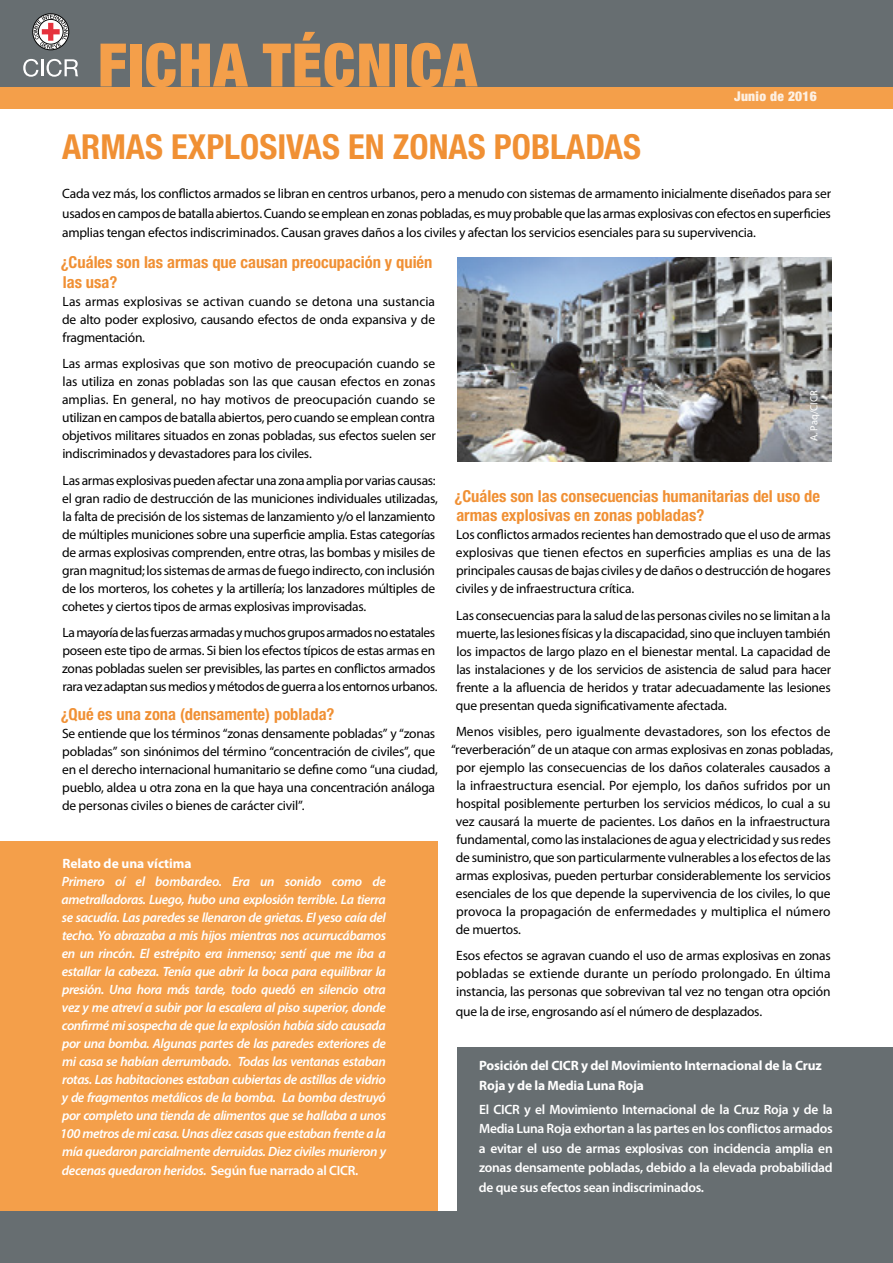
<style>
.page{position:relative;width:893px;height:1263px;background:#fff}
.page>*{position:absolute;margin:0;border:0;box-sizing:border-box;transform-origin:0 0}
.t1{font:900 condensed 60px "Helvetica Neue LT Std";letter-spacing:.02em;color:#f49f4a}
.t2{font:700 condensed 34.5px "Helvetica Neue LT Std";color:#f09034}
.t3{font:700 condensed 16.5px/19.5px "Helvetica Neue LT Std";color:#f09034}
.t4{font:13.5px/18px "Myriad Pro";letter-spacing:-.02em;color:#000;text-align:justify}
.t5{font:italic 600 13.5px/18px "Myriad Pro";letter-spacing:-.03em;color:#fff;text-align:justify}
.t6{font:600 13.5px/19.5px "Myriad Pro";letter-spacing:-.02em;color:#fff;text-align:justify}
.t7{font:13.5px "Myriad Pro";color:#000}
.t8{font:700 13.5px/19.5px "Myriad Pro";letter-spacing:-.015em;color:#fff}
.t9{font:900 condensed 13.5px "Helvetica Neue LT Std";letter-spacing:.02em;color:#fff}
.t10{font:10.5px "Myriad Pro";color:#fff}
.s1{font-style:normal}
</style>
<div class="page">
<div style="left:0;top:81px;width:893px;height:27px;background:#f49f4a"></div>
<div style="left:0;top:0;width:893px;height:86px;background:#676e71"></div>
<img style="left:457px;top:257px;width:374px;height:204px">
<div style="left:0;top:842px;width:438px;height:421px;background:#f49f4a"></div>
<div style="left:0;top:1212px;width:893px;height:51px;background:#676e71"></div>
<div style="left:457px;top:1047px;width:436px;height:216px;background:#676e71"></div>
<div style="left:32px;top:13px;width:37px;height:37px;border:1px solid #000;border-radius:50%"></div>
<svg style="left:34px;top:15px;width:34px;height:34px"></svg>
<svg style="left:23px;top:59px;width:15px;height:18px"></svg>
<hr style="left:41px;top:59px;width:3px;height:17px;background:#fff">
<svg style="left:47px;top:59px;width:31px;height:18px"></svg>
<h1 class="t1" style="left:98px;top:28px;width:380px">FICHA TÉCNICA</h1>
<p class="t9" style="left:734px;top:88px;width:84px">Junio de 2016</p>
<h2 class="t2" style="left:62px;top:126px;width:581px">ARMAS EXPLOSIVAS EN ZONAS POBLADAS</h2>
<p class="t4" style="left:62px;top:184px;width:770px;line-height:19.5px">Cada vez más, los conflictos armados se libran en centros urbanos, pero a menudo con sistemas de armamento inicialmente diseñados para ser usados en campos de batalla abiertos. Cuando se emplean en zonas pobladas, es muy probable que las armas explosivas con efectos en superficies amplias tengan efectos indiscriminados. Causan graves daños a los civiles y afectan los servicios esenciales para su supervivencia.</p>
<p class="t3" style="left:61px;top:253px;width:373px">¿Cuáles son las armas que causan preocupación y quién las usa?</p>
<p class="t4" style="left:62px;top:292px;width:374px">Las armas explosivas se activan cuando se detona una sustancia de alto poder explosivo, causando efectos de onda expansiva y de fragmentación.</p>
<p class="t4" style="left:62px;top:355px;width:375px">Las armas explosivas que son motivo de preocupación cuando se las utiliza en zonas pobladas son las que causan efectos en zonas amplias. En general, no hay motivos de preocupación cuando se utilizan en campos de batalla abiertos, pero cuando se emplean contra objetivos militares situados en zonas pobladas, sus efectos suelen ser indiscriminados y devastadores para los civiles.</p>
<p class="t4" style="left:62px;top:471px;width:377px;text-align:left">Las armas explosivas pueden afectar una zona amplia por varias causas: el gran radio de destrucción de las municiones individuales utilizadas, la falta de precisión de los sistemas de lanzamiento y/o el lanzamiento de múltiples municiones sobre una superficie amplia. Estas categorías de armas explosivas comprenden, entre otras, las bombas y misiles de gran magnitud; los sistemas de armas de fuego indirecto, con inclusión de los morteros, los cohetes y la artillería; los lanzadores múltiples de cohetes y ciertos tipos de armas explosivas improvisadas.</p>
<p class="t4" style="left:62px;top:624px;width:377px;text-align:left">La mayoría de las fuerzas armadas y muchos grupos armados no estatales poseen este tipo de armas. Si bien los efectos típicos de estas armas en zonas pobladas suelen ser previsibles, las partes en conflictos armados rara vez adaptan sus medios y métodos de guerra a los entornos urbanos.</p>
<p class="t3" style="left:61px;top:704px;width:275px">¿Qué es una zona (densamente) poblada?</p>
<p class="t4" style="left:62px;top:724px;width:377px;text-align:left">Se entiende que los términos “zonas densamente pobladas” y “zonas pobladas” son sinónimos del término “concentración de civiles”, que en el derecho internacional humanitario se define como “una ciudad, pueblo, aldea u otra zona en la que haya una concentración análoga de personas civiles o bienes de carácter civil”.</p>
<p class="t10" style="left:808px;top:441px;width:53px;rotate:-90deg">A. Paq/CICR</p>
<p class="t3" style="left:454px;top:486px;width:367px">¿Cuáles son las consecuencias humanitarias del uso de armas explosivas en zonas pobladas?</p>
<p class="t4" style="left:456px;top:525px;width:376px">Los conflictos armados recientes han demostrado que el uso de armas explosivas que tienen efectos en superficies amplias es una de las principales causas de bajas civiles y de daños o destrucción de hogares civiles y de infraestructura crítica.</p>
<p class="t4" style="left:456px;top:606px;width:377px">Las consecuencias para la salud de las personas civiles no se limitan a la muerte, las lesiones físicas y la discapacidad, sino que incluyen también los impactos de largo plazo en el bienestar mental. La capacidad de las instalaciones y de los servicios de asistencia de salud para hacer frente a la afluencia de heridos y tratar adecuadamente las lesiones que presentan queda significativamente afectada.</p>
<p class="t7" style="left:456px;top:723px;width:376px">Menos visibles, pero igualmente devastadores, son los efectos de</p>
<p class="t4" style="left:451px;top:740px;width:384px">“reverberación” de un ataque con armas explosivas en zonas pobladas,</p>
<p class="t4" style="left:456px;top:758px;width:376px">por ejemplo las consecuencias de los daños colaterales causados a</p>
<p class="t7" style="left:456px;top:777px;width:376px">la infraestructura esencial. Por ejemplo, los daños sufridos por un</p>
<p class="t4" style="left:456px;top:794px;width:376px">hospital posiblemente perturben los servicios médicos, lo cual a su</p>
<p class="t4" style="left:456px;top:812px;width:376px">vez causará la muerte de pacientes. Los daños en la infraestructura</p>
<p class="t4" style="left:456px;top:830px;width:376px">fundamental, como las instalaciones de agua y electricidad y sus redes</p>
<p class="t4" style="left:456px;top:848px;width:376px">de suministro, que son particularmente vulnerables a los efectos de las</p>
<p class="t4" style="left:456px;top:866px;width:376px">armas explosivas, pueden perturbar considerablemente los servicios</p>
<p class="t4" style="left:456px;top:884px;width:376px">esenciales de los que depende la supervivencia de los civiles, lo que</p>
<p class="t7" style="left:456px;top:903px;width:376px">provoca la propagación de enfermedades y multiplica el número</p>
<p class="t4" style="left:456px;top:920px;width:67px">de muertos.</p>
<p class="t4" style="left:456px;top:947px;width:376px">Esos efectos se agravan cuando el uso de armas explosivas en zonas pobladas se extiende durante un período prolongado. En última instancia, las personas que sobrevivan tal vez no tengan otra opción</p>
<p class="t4" style="left:456px;top:1002px;width:308px">que la de irse, engrosando así el número de desplazados.</p>
<p class="t8" style="left:62px;top:853px;width:131px">Relato de una víctima</p>
<p class="t5" style="left:60px;top:872px;width:327px">Primero oí el bombardeo. Era un sonido como de ametralladoras. Luego, hubo una explosión terrible. La tierra se sacudía. Las paredes se llenaron de grietas. El yeso caía del techo. Yo abrazaba a mis hijos mientras nos acurrucábamos en un rincón. El estrépito era inmenso; sentí que me iba a estallar la cabeza. Tenía que abrir la boca para equilibrar la presión. Una hora más tarde, todo quedó en silencio otra vez y me atreví a subir por la escalera al piso superior, donde confirmé mi sospecha de que la explosión había sido causada por una bomba. Algunas partes de las paredes exteriores de mi casa se habían derrumbado. Todas las ventanas estaban rotas. Las habitaciones estaban cubiertas de astillas de vidrio y de fragmentos metálicos de la bomba. La bomba destruyó por completo una tienda de alimentos que se hallaba a unos 100 metros de mi casa. Unas diez casas que estaban frente a la mía quedaron parcialmente derruidas. Diez civiles murieron y</p>
<p class="t5" style="left:62px;top:1161px;width:298px">decenas quedaron heridos. <span class="s1">Según fue narrado al CICR.</span></p>
<p class="t8" style="left:479px;top:1055px;width:344px">Posición del CICR y del Movimiento Internacional de la Cruz<br>Roja y de la Media Luna Roja</p>
<p class="t6" style="left:479px;top:1099px;width:355px">El CICR y el Movimiento Internacional de la Cruz Roja y de la Media Luna Roja exhortan a las partes en los conflictos armados a evitar el uso de armas explosivas con incidencia amplia en zonas densamente pobladas, debido a la elevada probabilidad de que sus efectos sean indiscriminados.</p>
</div>
